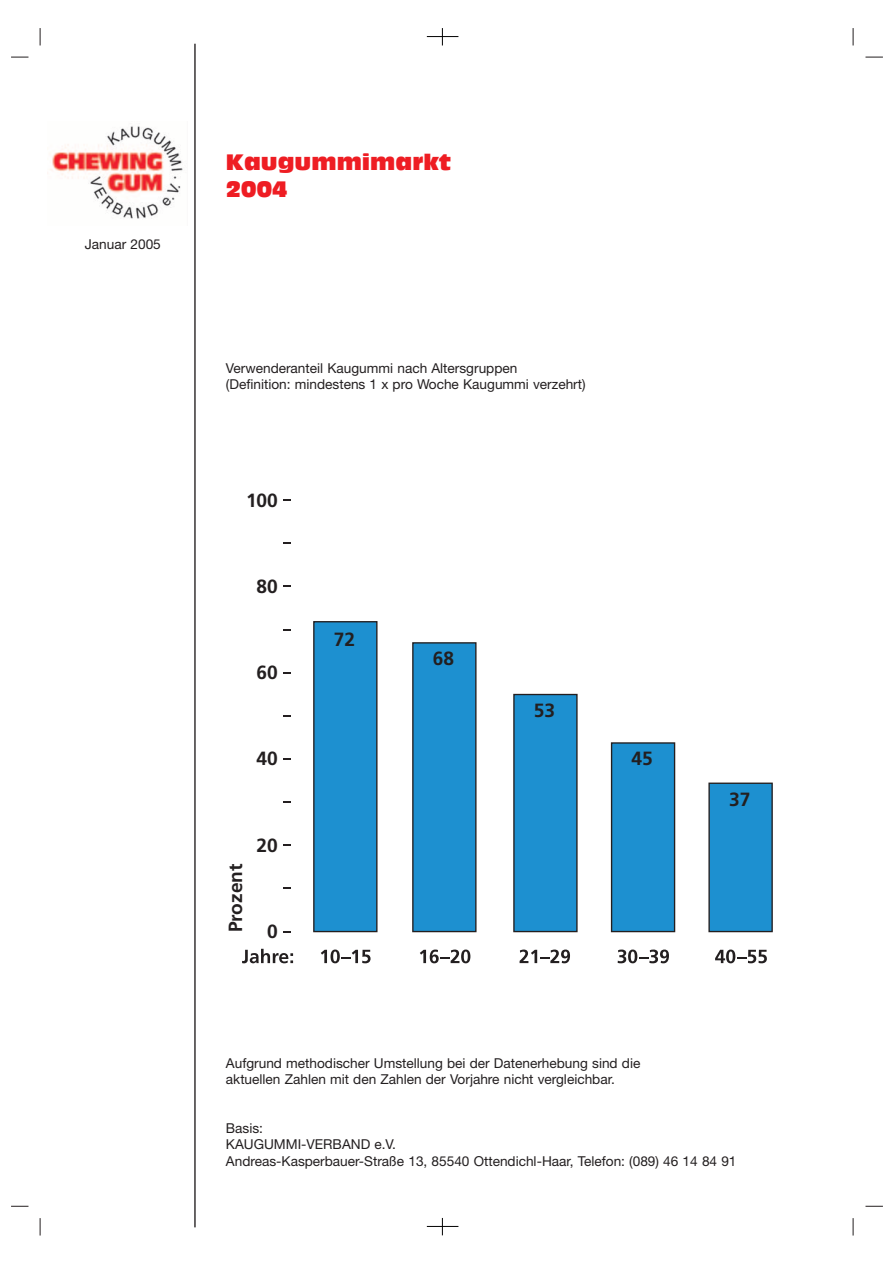
<style>
.page{position:relative;width:893px;height:1263px;background:#fff}
.page>*{position:absolute;margin:0;border:0;box-sizing:border-box;transform-origin:0 0}
.t1{font:21.9px/27.3px "Antique Olive Compact";color:#ee1d23}
.t2{font:700 19.05px "Frutiger";color:#231f20}
.t3{font:13.65px/16.4px "Helvetica Neue";color:#231f20}
</style>
<div class="page">
<hr style="left:427px;top:36px;width:31px;height:1px;background:#000">
<svg style="left:442px;top:28px;width:1px;height:17px"></svg>
<hr style="left:427px;top:1226px;width:31px;height:1px;background:#000">
<svg style="left:442px;top:1218px;width:1px;height:17px"></svg>
<svg style="left:40px;top:28px;width:1px;height:17px"></svg>
<svg style="left:852px;top:28px;width:1px;height:17px"></svg>
<svg style="left:40px;top:1218px;width:1px;height:17px"></svg>
<svg style="left:852px;top:1218px;width:1px;height:17px"></svg>
<svg style="left:11px;top:57px;width:17px;height:1px"></svg>
<svg style="left:11px;top:1206px;width:17px;height:1px"></svg>
<svg style="left:865px;top:57px;width:17px;height:1px"></svg>
<svg style="left:865px;top:1206px;width:17px;height:1px"></svg>
<hr style="left:194px;top:44px;width:2px;height:1183px;background:#231f20">
<img style="left:50px;top:126px;width:133px;height:93px">
<svg style="left:283px;top:715px;width:8px;height:2px"></svg>
<svg style="left:283px;top:758px;width:8px;height:2px"></svg>
<svg style="left:283px;top:801px;width:8px;height:2px"></svg>
<div style="left:313px;top:621px;width:64px;height:311px;background:#1d90d0;border:1px solid #231f20"></div>
<div style="left:412px;top:642px;width:64px;height:290px;background:#1d90d0;border:1px solid #231f20"></div>
<div style="left:513px;top:694px;width:64px;height:238px;background:#1d90d0;border:1px solid #231f20"></div>
<div style="left:611px;top:742px;width:64px;height:190px;background:#1d90d0;border:1px solid #231f20"></div>
<div style="left:708px;top:783px;width:64px;height:149px;background:#1d90d0;border:1px solid #231f20"></div>
<svg style="left:715px;top:950px;width:51px;height:13px"></svg>
<svg style="left:617px;top:950px;width:52px;height:13px"></svg>
<svg style="left:519px;top:950px;width:51px;height:13px"></svg>
<svg style="left:420px;top:950px;width:50px;height:13px"></svg>
<svg style="left:321px;top:950px;width:49px;height:13px"></svg>
<svg style="left:242px;top:949px;width:51px;height:14px"></svg>
<p class="t3" style="left:85px;top:237px;width:77px">Januar 2005</p>
<h1 class="t1" style="left:226px;top:150px;width:227px">Kaugummimarkt<br>2004</h1>
<p class="t3" style="left:226px;top:361px;width:361px">Verwenderanteil Kaugummi nach Altersgruppen<br>(Definition: mindestens 1 x pro Woche Kaugummi verzehrt)</p>
<h2 class="t2" style="left:246px;top:492px;width:33px">100</h2>
<h2 class="t2" style="left:256px;top:579px;width:23px">80</h2>
<h2 class="t2" style="left:256px;top:665px;width:23px">60</h2>
<h2 class="t2" style="left:256px;top:751px;width:23px">40</h2>
<h2 class="t2" style="left:228px;top:932px;width:70px;rotate:-90deg">Prozent</h2>
<h2 class="t2" style="left:256px;top:837px;width:23px">20</h2>
<h2 class="t2" style="left:267px;top:924px;width:12px">0</h2>
<h2 class="t2" style="left:334px;top:632px;width:23px">72</h2>
<h2 class="t2" style="left:433px;top:651px;width:23px">68</h2>
<h2 class="t2" style="left:534px;top:703px;width:23px">53</h2>
<h2 class="t2" style="left:631px;top:751px;width:23px">45</h2>
<p class="t3" style="left:226px;top:1056px;width:416px">Aufgrund methodischer Umstellung bei der Datenerhebung sind die aktuellen Zahlen mit den Zahlen der Vorjahre nicht vergleichbar.</p>
<h2 class="t2" style="left:729px;top:791px;width:23px">37</h2>
<p class="t3" style="left:226px;top:1121px;width:512px">Basis:<br>KAUGUMMI-VERBAND e.V.<br>Andreas-Kasperbauer-Straße 13, 85540 Ottendichl-Haar, Telefon: (089) 46 14 84 91</p>
</div>
